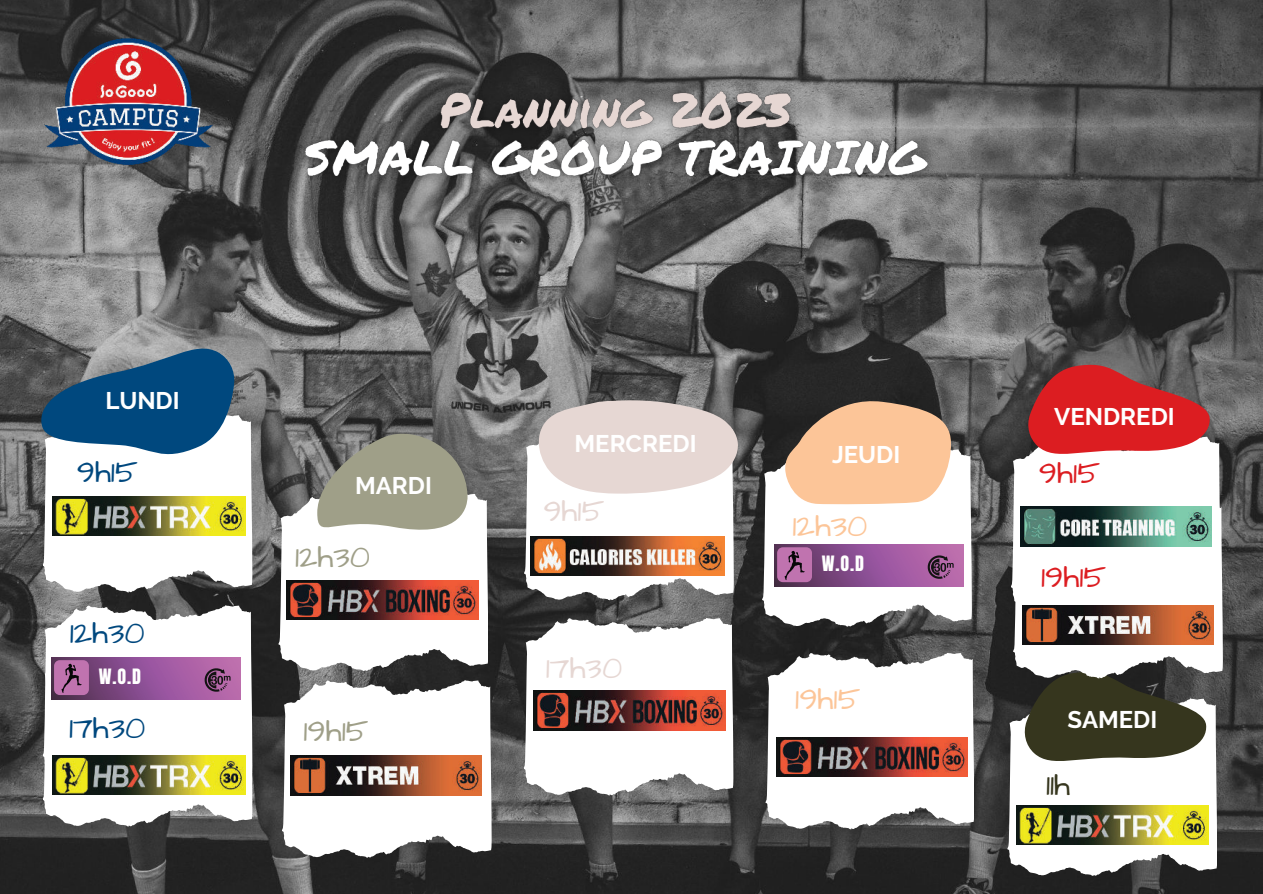
<style>
.page{position:relative;width:1263px;height:894px;background:#fff}
.page>*{position:absolute;margin:0;border:0;box-sizing:border-box;transform-origin:0 0}
.t1{font:32.25px "Architects Daughter";color:#00487e}
.t2{font:32.25px "Architects Daughter";color:#9f9f88}
.t3{font:32.25px "Architects Daughter";color:#fcc598}
.t4{font:32.25px "Architects Daughter";color:#e6d7d3}
.t5{font:32.25px "Architects Daughter";color:#dc1d21}
.t6{font:32.25px "Architects Daughter";color:#36361e}
.t7{font:700 24px "Raleway";color:#fff}
.t8{font:18px "Anton";color:#fff}
</style>
<div class="page">
<img style="left:0;top:0;width:1263px;height:893px">
<img style="left:21px;top:3px;width:214px;height:200px">
<svg style="left:37px;top:340px;width:215px;height:232px"></svg>
<svg style="left:317px;top:424px;width:171px;height:226px"></svg>
<svg style="left:330px;top:680px;width:162px;height:157px"></svg>
<svg style="left:814px;top:652px;width:160px;height:156px"></svg>
<img style="left:290px;top:755px;width:191px;height:39px">
<svg style="left:1022px;top:666px;width:195px;height:189px"></svg>
<svg style="left:532px;top:399px;width:207px;height:180px"></svg>
<img style="left:53px;top:496px;width:192px;height:39px">
<img style="left:53px;top:754px;width:38px;height:40px">
<img style="left:287px;top:580px;width:191px;height:39px">
<img style="left:1016px;top:805px;width:193px;height:39px">
<svg style="left:51px;top:657px;width:40px;height:42px"></svg>
<div style="left:54px;top:660px;width:35px;height:34px;background:#c073af;border-radius:6px"></div>
<svg style="left:62px;top:663px;width:20px;height:29px"></svg>
<svg style="left:91px;top:605px;width:161px;height:200px"></svg>
<svg style="left:572px;top:618px;width:161px;height:156px"></svg>
<img style="left:534px;top:690px;width:191px;height:40px">
<svg style="left:774px;top:544px;width:11px;height:42px"></svg>
<div style="left:777px;top:547px;width:35px;height:35px;background:#c073af;border-radius:6px"></div>
<svg style="left:785px;top:396px;width:187px;height:210px"></svg>
<img style="left:531px;top:536px;width:193px;height:39px">
<img style="left:776px;top:737px;width:192px;height:39px">
<svg style="left:1026px;top:359px;width:197px;height:298px"></svg>
<img style="left:1020px;top:506px;width:191px;height:40px">
<img style="left:1022px;top:605px;width:191px;height:39px">
<img style="left:293px;top:63px;width:662px;height:175px">
<p class="t7" style="left:105px;top:387px;width:76px">LUNDI</p>
<h1 class="t1" style="left:77px;top:450px;width:63px">9h15</h1>
<h1 class="t1" style="left:70px;top:610px;width:77px">12h30</h1>
<p class="t8" style="left:99px;top:667px;width:44px">W.O.D</p>
<h1 class="t1" style="left:69px;top:706px;width:78px">17h30</h1>
<p class="t7" style="left:355px;top:472px;width:78px">MARDI</p>
<h1 class="t2" style="left:295px;top:534px;width:77px">12h30</h1>
<h1 class="t2" style="left:303px;top:709px;width:67px">19h15</h1>
<p class="t7" style="left:574px;top:430px;width:123px">MERCREDI</p>
<h1 class="t4" style="left:543px;top:489px;width:63px">9h15</h1>
<h1 class="t4" style="left:546px;top:646px;width:78px">17h30</h1>
<p class="t7" style="left:832px;top:440px;width:70px">JEUDI</p>
<h1 class="t3" style="left:792px;top:503px;width:77px">12h30</h1>
<p class="t8" style="left:822px;top:554px;width:44px">W.O.D</p>
<h1 class="t3" style="left:795px;top:676px;width:67px">19h15</h1>
<p class="t7" style="left:1054px;top:403px;width:122px">VENDREDI</p>
<h1 class="t5" style="left:1039px;top:451px;width:63px">9h15</h1>
<h1 class="t5" style="left:1041px;top:555px;width:67px">19h15</h1>
<p class="t7" style="left:1067px;top:705px;width:91px">SAMEDI</p>
<h1 class="t6" style="left:1046px;top:762px;width:26px">11h</h1>
</div>
